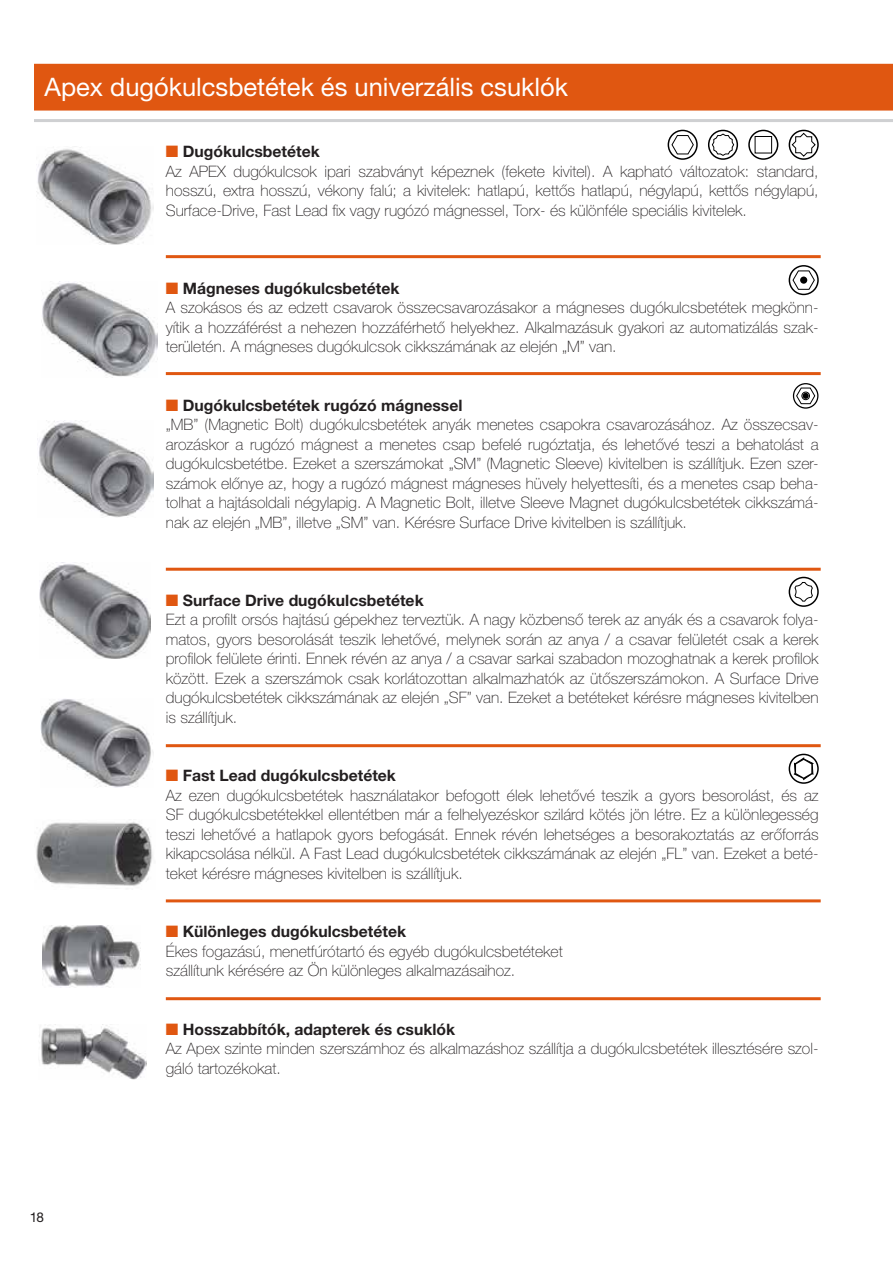
<style>
.page{position:relative;width:893px;height:1263px;background:#fff}
.page>*{position:absolute;margin:0;border:0;box-sizing:border-box;transform-origin:0 0}
.t1{font:25.5px "Helvetica Neue LT Pro";color:#fff}
.t2{font:100 15.75px/19.5px "Helvetica Neue LT Pro";color:#231f20}
.t3{font:13.5px "Helvetica Neue LT Pro";color:#231f20}
.s1{color:#e05711}
.s2{font-weight:700}
</style>
<div class="page">
<div style="left:34px;top:64px;width:859px;height:47px;background:#e05711"></div>
<hr style="left:34px;top:119px;width:859px;height:3px;background:#cfd0d2">
<img style="left:39px;top:1024px;width:108px;height:55px">
<img style="left:42px;top:281px;width:116px;height:96px">
<img style="left:37px;top:147px;width:116px;height:98px">
<img style="left:39px;top:562px;width:112px;height:97px">
<img style="left:40px;top:699px;width:113px;height:89px">
<img style="left:37px;top:421px;width:116px;height:96px">
<img style="left:36px;top:822px;width:117px;height:64px">
<svg style="left:42px;top:925px;width:67px;height:45px"></svg>
<img style="left:43px;top:926px;width:97px;height:61px">
<div style="left:668px;top:130px;width:30px;height:30px;border:1px solid #000;border-radius:50%"></div>
<svg style="left:671px;top:135px;width:23px;height:20px"></svg>
<div style="left:708px;top:130px;width:30px;height:30px;border:1px solid #000;border-radius:50%"></div>
<svg style="left:711px;top:133px;width:24px;height:23px"></svg>
<div style="left:789px;top:754px;width:30px;height:30px;border:1px solid #000;border-radius:50%"></div>
<svg style="left:794px;top:758px;width:19px;height:21px"></svg>
<div style="left:748px;top:130px;width:30px;height:30px;border:1px solid #000;border-radius:50%"></div>
<div style="left:755px;top:136px;width:17px;height:17px;border:1px solid #000"></div>
<div style="left:789px;top:577px;width:30px;height:30px;border:1px solid #000;border-radius:50%"></div>
<svg style="left:794px;top:581px;width:19px;height:23px"></svg>
<div style="left:789px;top:130px;width:30px;height:30px;border:1px solid #000;border-radius:50%"></div>
<svg style="left:791px;top:132px;width:25px;height:25px"></svg>
<div style="left:789px;top:265px;width:30px;height:30px;border:1px solid #000;border-radius:50%"></div>
<svg style="left:792px;top:270px;width:23px;height:21px"></svg>
<div style="left:793px;top:383px;width:25px;height:26px;border:1px solid #000;border-radius:50%"></div>
<svg style="left:796px;top:387px;width:20px;height:18px"></svg>
<hr style="left:166px;top:255px;width:655px;height:3px;background:#e05711">
<hr style="left:166px;top:372px;width:655px;height:3px;background:#e05711">
<hr style="left:166px;top:568px;width:655px;height:3px;background:#e05711">
<hr style="left:166px;top:744px;width:655px;height:3px;background:#e05711">
<hr style="left:166px;top:899px;width:655px;height:3px;background:#e05711">
<hr style="left:166px;top:997px;width:655px;height:3px;background:#e05711">
<h1 class="t1" style="left:45px;top:78px;width:525px">Apex dugókulcsbetétek és univerzális csuklók</h1>
<p class="t2" style="left:166px;top:144px;width:654px"><span class="s1">■</span> <span class="s2">Dugókulcsbetétek<br></span>Az APEX dugókulcsok ipari szabványt képeznek (fekete kivitel). A kapható változatok: standard, hosszú, extra hosszú, vékony falú; a kivitelek: hatlapú, kettős hatlapú, négylapú, kettős négylapú, Surface-Drive, Fast Lead fix vagy rugózó mágnessel, Torx- és különféle speciális kivitelek.</p>
<p class="t2" style="left:166px;top:280px;width:654px"><span class="s1">■</span> <span class="s2">Mágneses dugókulcsbetétek<br></span>A szokásos és az edzett csavarok összecsavarozásakor a mágneses dugókulcsbetétek megkönn&shy;yítik a hozzáférést a nehezen hozzáférhető helyekhez. Alkalmazásuk gyakori az automatizálás szak&shy;területén. A mágneses dugókulcsok cikkszámának az elején „M” van.</p>
<p class="t2" style="left:166px;top:397px;width:654px"><span class="s1">■</span> <span class="s2">Dugókulcsbetétek rugózó mágnessel<br></span>„MB” (Magnetic Bolt) dugókulcsbetétek anyák menetes csapokra csavarozásához. Az összecsav&shy;arozáskor a rugózó mágnest a menetes csap befelé rugóztatja, és lehetővé teszi a behatolást a dugókulcsbetétbe. Ezeket a szerszámokat „SM” (Magnetic Sleeve) kivitelben is szállítjuk. Ezen szer&shy;számok előnye az, hogy a rugózó mágnest mágneses hüvely helyettesíti, és a menetes csap beha&shy;tolhat a hajtásoldali négylapig. A Magnetic Bolt, illetve Sleeve Magnet dugókulcsbetétek cikkszámá&shy;nak az elején „MB”, illetve „SM” van. Kérésre Surface Drive kivitelben is szállítjuk.</p>
<p class="t2" style="left:166px;top:592px;width:654px"><span class="s1">■</span> <span class="s2">Surface Drive dugókulcsbetétek<br></span>Ezt a profilt orsós hajtású gépekhez terveztük. A nagy közbenső terek az anyák és a csavarok folya&shy;matos, gyors besorolását teszik lehetővé, melynek során az anya / a csavar felületét csak a kerek profilok felülete érinti. Ennek révén az anya / a csavar sarkai szabadon mozoghatnak a kerek profilok között. Ezek a szerszámok csak korlátozottan alkalmazhatók az ütőszerszámokon. A Surface Drive dugókulcsbetétek cikkszámának az elején „SF” van. Ezeket a betéteket kérésre mágneses kivitelben is szállítjuk.</p>
<p class="t2" style="left:166px;top:768px;width:654px"><span class="s1">■</span> <span class="s2">Fast Lead dugókulcsbetétek<br></span>Az ezen dugókulcsbetétek használatakor befogott élek lehetővé teszik a gyors besorolást, és az SF dugókulcsbetétekkel ellentétben már a felhelyezéskor szilárd kötés jön létre. Ez a különlegesség teszi lehetővé a hatlapok gyors befogását. Ennek révén lehetséges a besorakoztatás az erőforrás kikapcsolása nélkül. A Fast Lead dugókulcsbetétek cikkszámának az elején „FL” van. Ezeket a beté&shy;teket kérésre mágneses kivitelben is szállítjuk.</p>
<p class="t2" style="left:166px;top:924px;width:398px"><span class="s1">■</span> <span class="s2">Különleges dugókulcsbetétek<br></span>Ékes fogazású, menetfúrótartó és egyéb dugókulcsbetéteket szállítunk kérésére az Ön különleges alkalmazásaihoz.</p>
<p class="t3" style="left:30px;top:1212px;width:16px">18</p>
<p class="t2" style="left:166px;top:1021px;width:654px"><span class="s1">■</span> <span class="s2">Hosszabbítók, adapterek és csuklók<br></span>Az Apex szinte minden szerszámhoz és alkalmazáshoz szállítja a dugókulcsbetétek illesztésére szol&shy;gáló tartozékokat.</p>
</div>
